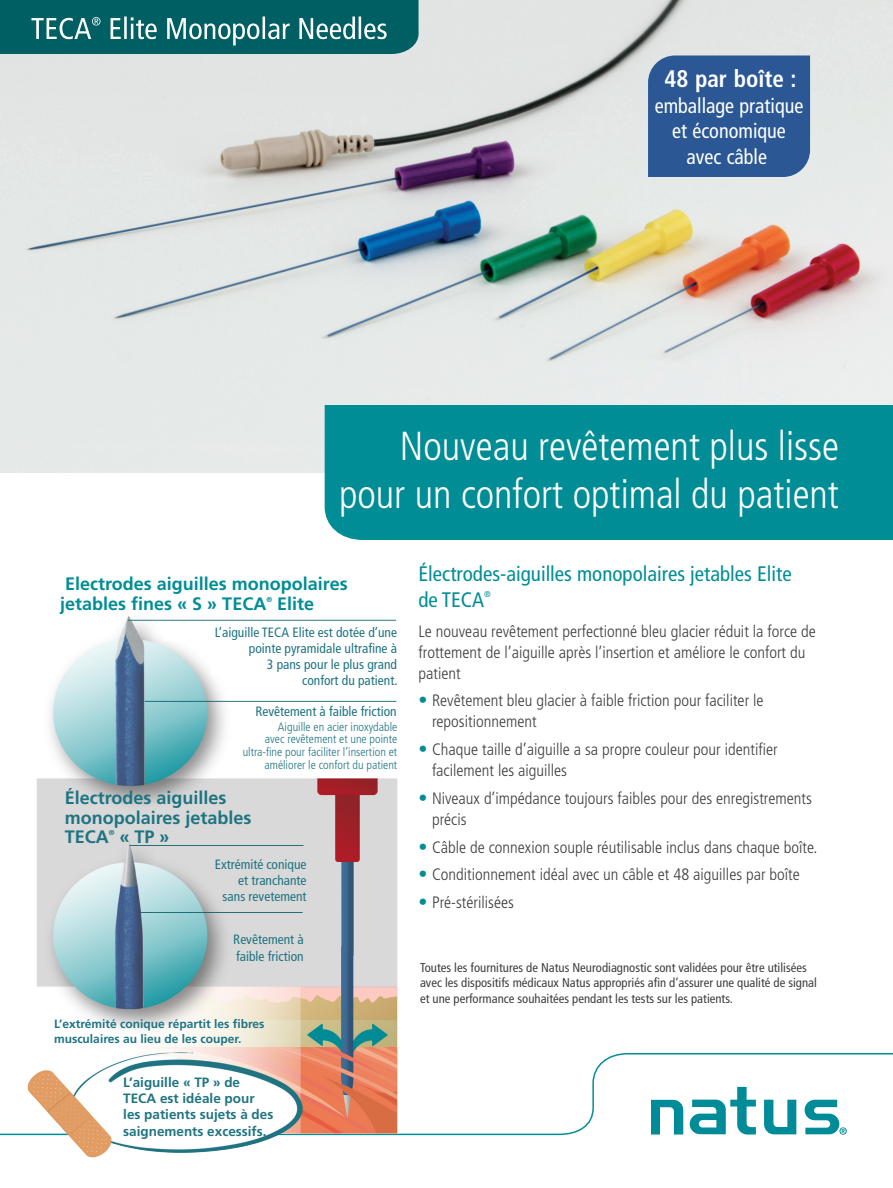
<style>
.page{position:relative;width:893px;height:1188px;background:#fff}
.page>*{position:absolute;margin:0;border:0;box-sizing:border-box;transform-origin:0 0}
.Doc_Title_32pt_0K{font:300 condensed 40.5px/48px "Frutiger LT Std";color:#fff;text-align:right}
.callout_14pt_0k{font:700 condensed 24px "Frutiger LT Std";color:#fff;scale:.96 1}
.Subhead_-_14_17_321{font:condensed 21px/25.5px "Frutiger LT Std";color:#008d96}
.callout_14pt_0k-2{font:condensed 21px/25.5px "Frutiger LT Std";color:#fff;text-align:center;scale:.96 1}
.t1{font:700 18px/19.5px "Frutiger LT Std";color:#008d96}
.t2{font:700 18px/19.5px "Frutiger LT Std";color:#1f7482}
.Body_-_11_14_90k{font:300 condensed 16.5px/21px "Frutiger LT Std";color:#3e3e3f}
.t3{font:condensed 13.5px/16.2px "Frutiger LT Std";color:#1f7482;text-align:right}
.t4{font:700 13.5px/16.2px "Frutiger LT Std";color:#1f7482}
.t5{font:condensed 12.75px/15.3px "Frutiger LT Std";color:#3e3e3f}
.t6{font:300 condensed 12px/12.8px "Frutiger LT Std";color:#1f7482;text-align:right}
.t7{font:700 12px/14.4px "Frutiger LT Std";color:#1f7482}
.Subhead_-_14_17_321-2{font:condensed 8.4px "Frutiger LT Std";color:#008d96}
.t8{font:700 7.2px "Frutiger LT Std";color:#008d96}
.t9{font:700 7.2px "Frutiger LT Std";color:#1f7482}
.s1{font-weight:400;font-stretch:normal;font-size:18px;color:#008d96}
</style>
<div class="page">
<img style="left:0;top:0;width:893px;height:472px">
<div style="left:325px;top:405px;width:568px;height:135px;background:#008d96"></div>
<div style="left:648px;top:56px;width:162px;height:121px;background:#2b5895"></div>
<svg style="left:0;top:1053px;width:893px;height:83px"></svg>
<svg style="left:0;top:0;width:418px;height:54px;background:#1a6f72"></svg>
<img style="left:24px;top:615px;width:380px;height:543px">
<div style="left:165px;top:626px;width:231px;height:14px;background:#fff"></div>
<div style="left:212px;top:640px;width:190px;height:35px;background:#fff"></div>
<p class="callout_14pt_0k" style="left:664px;top:64px;width:139px">48 par boîte :</p>
<p class="callout_14pt_0k-2" style="left:655px;top:93px;width:156px">emballage pratique et économique avec câble</p>
<p class="Doc_Title_32pt_0K" style="left:339px;top:423px;width:501px">Nouveau revêtement plus lisse pour un confort optimal du patient</p>
<p class="t1" style="left:60px;top:574px;width:289px">Electrodes aiguilles monopolaires jetables fines « S » TECA</p>
<p class="t8" style="left:266px;top:595px;width:7px">®</p>
<p class="t1" style="left:277px;top:594px;width:39px">Elite</p>
<p class="t3" style="left:215px;top:624px;width:184px">L’aiguille TECA Elite est dotée d’une pointe pyramidale ultrafine à<br>3 pans pour le plus grand<br>confort du patient.</p>
<p class="t3" style="left:255px;top:703px;width:143px">Revêtement à faible friction</p>
<p class="t6" style="left:243px;top:720px;width:156px">Aiguille en acier inoxydable<br>avec revêtement et une pointe ultra-fine pour faciliter l’insertion et améliorer le confort du patient</p>
<p class="t2" style="left:65px;top:788px;width:188px">Électrodes aiguilles monopolaires jetables<br>TECA</p>
<p class="t9" style="left:109px;top:828px;width:7px">®</p>
<p class="t2" style="left:119px;top:827px;width:52px">« TP »</p>
<p class="t3" style="left:215px;top:856px;width:93px">Extrémité conique et tranchante sans revetement</p>
<p class="t3" style="left:233px;top:932px;width:72px;text-align:left">Revêtement à faible friction</p>
<p class="t7" style="left:54px;top:1017px;width:212px">L’extrémité conique répartit les fibres musculaires au lieu de les couper.</p>
<p class="t4" style="left:123px;top:1074px;width:152px">L’aiguille « TP » de<br>TECA est idéale pour les patients sujets à des saignements excessifs.</p>
<p class="Subhead_-_14_17_321" style="left:418px;top:561px;width:375px">Électrodes-aiguilles monopolaires jetables Elite de TECA</p>
<p class="Subhead_-_14_17_321-2" style="left:484px;top:589px;width:8px">®</p>
<p class="Body_-_11_14_90k" style="left:418px;top:621px;width:399px">Le nouveau revêtement perfectionné bleu glacier réduit la force de frottement de l’aiguille après l’insertion et améliore le confort du patient</p>
<p class="Body_-_11_14_90k" style="left:432px;top:690px;width:333px;text-indent:-14px"><span class="s1">•</span> Revêtement bleu glacier à faible friction pour faciliter le repositionnement</p>
<p class="Body_-_11_14_90k" style="left:432px;top:739px;width:347px;text-indent:-14px"><span class="s1">•</span> Chaque taille d’aiguille a sa propre couleur pour identifier facilement les aiguilles</p>
<p class="Body_-_11_14_90k" style="left:432px;top:788px;width:381px;text-indent:-14px"><span class="s1">•</span> Niveaux d’impédance toujours faibles pour des enregistrements précis</p>
<p class="Body_-_11_14_90k" style="left:418px;top:837px;width:400px"><span class="s1">•</span> Câble de connexion souple réutilisable inclus dans chaque boîte.</p>
<p class="Body_-_11_14_90k" style="left:418px;top:864px;width:383px"><span class="s1">•</span> Conditionnement idéal avec un câble et 48 aiguilles par boîte</p>
<p class="Body_-_11_14_90k" style="left:418px;top:892px;width:97px"><span class="s1">•</span> Pré-stérilisées</p>
<p class="t5" style="left:420px;top:960px;width:398px">Toutes les fournitures de Natus Neurodiagnostic sont validées pour être utilisées avec les dispositifs médicaux Natus appropriés afin d’assurer une qualité de signal et une performance souhaitées pendant les tests sur les patients.</p>
</div>
